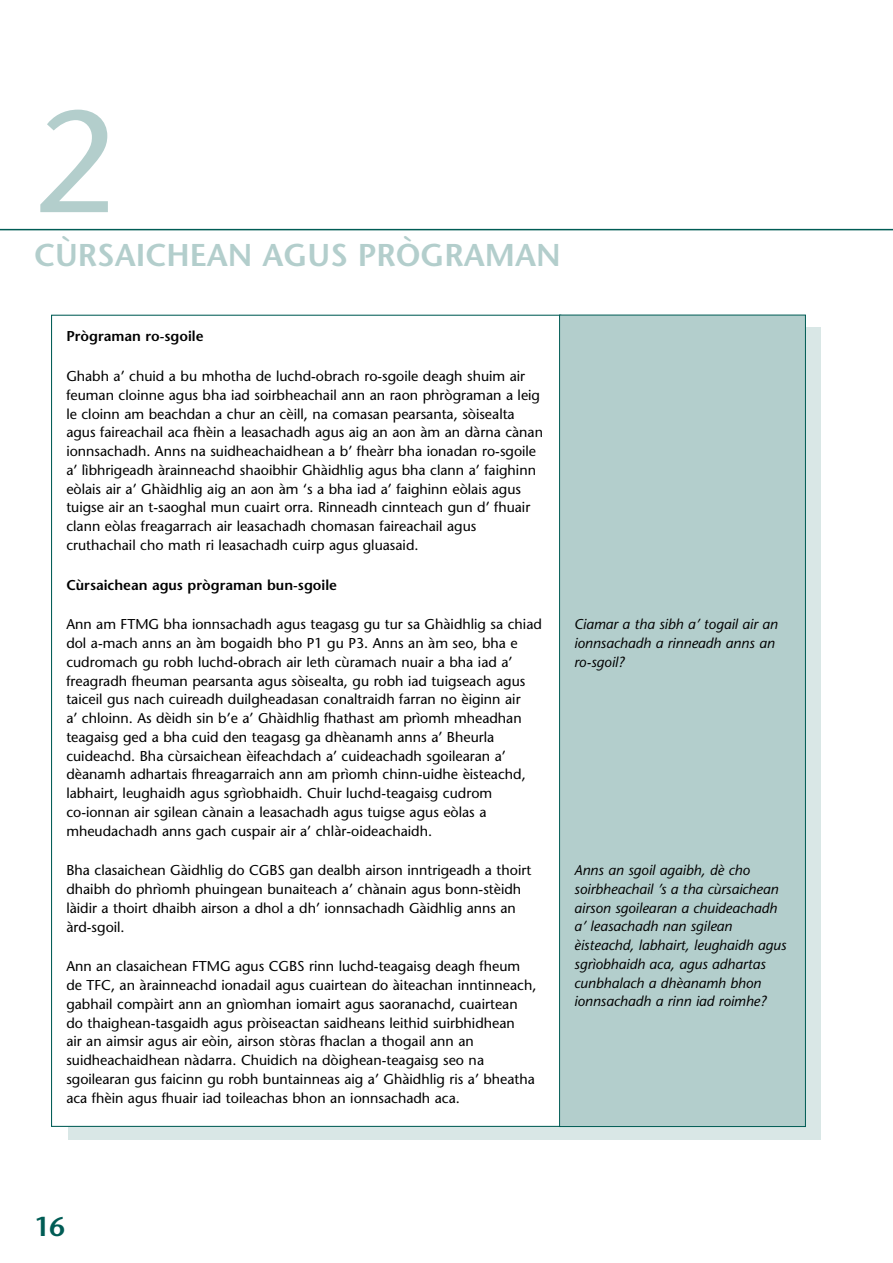
<style>
.page{position:relative;width:893px;height:1263px;background:#fff}
.page>*{position:absolute;margin:0;border:0;box-sizing:border-box;transform-origin:0 0}
.t1{font:144px "Stone Sans";color:#b3cecc}
.t2{font:600 31.5px "Stone Sans";color:#b3cecc}
.t3{font:600 27px "Stone Sans";color:#005c55}
.t4{font:14.25px/18.8px "Stone Sans";color:#000}
.t5{font:italic 14.25px/18.8px "Stone Sans";color:#000}
.t6{font:600 14.25px "Stone Sans";color:#000}
</style>
<div class="page">
<div style="left:68px;top:327px;width:753px;height:813px;background:#d9e7e6"></div>
<hr style="left:0;top:229px;width:893px;height:1px;background:#005c55">
<div style="left:52px;top:315px;width:509px;height:811px;background:#fff"></div>
<div style="left:560px;top:315px;width:245px;height:811px;background:#b3cecc"></div>
<div style="left:559px;top:315px;width:247px;height:812px;border:1px solid #005c55"></div>
<h1 class="t1" style="left:34px;top:106px;width:84px">2</h1>
<h2 class="t2" style="left:34px;top:242px;width:528px">CÙRSAICHEAN AGUS PRÒGRAMAN</h2>
<p class="t6" style="left:66px;top:331px;width:139px">Prògraman ro-sgoile</p>
<p class="t4" style="left:66px;top:368px;width:478px">Ghabh a’ chuid a bu mhotha de luchd-obrach ro-sgoile deagh shuim air feuman cloinne agus bha iad soirbheachail ann an raon phrògraman a leig le cloinn am beachdan a chur an cèill, na comasan pearsanta, sòisealta agus faireachail aca fhèin a leasachadh agus aig an aon àm an dàrna cànan ionnsachadh. Anns na suidheachaidhean a b’ fheàrr bha ionadan ro-sgoile a’ lìbhrigeadh àrainneachd shaoibhir Ghàidhlig agus bha clann a’ faighinn eòlais air a’ Ghàidhlig aig an aon àm ‘s a bha iad a’ faighinn eòlais agus tuigse air an t-saoghal mun cuairt orra. Rinneadh cinnteach gun d’ fhuair clann eòlas freagarrach air leasachadh chomasan faireachail agus cruthachail cho math ri leasachadh cuirp agus gluasaid.</p>
<p class="t6" style="left:66px;top:579px;width:272px">Cùrsaichean agus prògraman bun-sgoile</p>
<p class="t4" style="left:66px;top:616px;width:477px">Ann am FTMG bha ionnsachadh agus teagasg gu tur sa Ghàidhlig sa chiad dol a-mach anns an àm bogaidh bho P1 gu P3. Anns an àm seo, bha e cudromach gu robh luchd-obrach air leth cùramach nuair a bha iad a’ freagradh fheuman pearsanta agus sòisealta, gu robh iad tuigseach agus taiceil gus nach cuireadh duilgheadasan conaltraidh farran no èiginn air<br>a’ chloinn. As dèidh sin b’e a’ Ghàidhlig fhathast am prìomh mheadhan teagaisg ged a bha cuid den teagasg ga dhèanamh anns a’ Bheurla cuideachd. Bha cùrsaichean èifeachdach a’ cuideachadh sgoilearan a’ dèanamh adhartais fhreagarraich ann am prìomh chinn-uidhe èisteachd, labhairt, leughaidh agus sgrìobhaidh. Chuir luchd-teagaisg cudrom co-ionnan air sgilean cànain a leasachadh agus tuigse agus eòlas a mheudachadh anns gach cuspair air a’ chlàr-oideachaidh.</p>
<p class="t4" style="left:66px;top:862px;width:466px">Bha clasaichean Gàidhlig do CGBS gan dealbh airson inntrigeadh a thoirt dhaibh do phrìomh phuingean bunaiteach a’ chànain agus bonn-stèidh làidir a thoirt dhaibh airson a dhol a dh’ ionnsachadh Gàidhlig anns an àrd-sgoil.</p>
<p class="t4" style="left:66px;top:958px;width:472px">Ann an clasaichean FTMG agus CGBS rinn luchd-teagaisg deagh fheum de TFC, an àrainneachd ionadail agus cuairtean do àiteachan inntinneach, gabhail compàirt ann an gnìomhan iomairt agus saoranachd, cuairtean do thaighean-tasgaidh agus pròiseactan saidheans leithid suirbhidhean<br>air an aimsir agus air eòin, airson stòras fhaclan a thogail ann an suidheachaidhean nàdarra. Chuidich na dòighean-teagaisg seo na sgoilearan gus faicinn gu robh buntainneas aig a’ Ghàidhlig ris a’ bheatha aca fhèin agus fhuair iad toileachas bhon an ionnsachadh aca.</p>
<p class="t5" style="left:574px;top:616px;width:205px">Ciamar a tha sibh a’ togail air an ionnsachadh a rinneadh anns an ro-sgoil?</p>
<p class="t5" style="left:574px;top:862px;width:214px">Anns an sgoil agaibh, dè cho soirbheachail ’s a tha cùrsaichean airson sgoilearan a chuideachadh a’ leasachadh nan sgilean èisteachd, labhairt, leughaidh agus sgrìobhaidh aca, agus adhartas cunbhalach a dhèanamh bhon ionnsachadh a rinn iad roimhe?</p>
<h3 class="t3" style="left:34px;top:1216px;width:32px">16</h3>
</div>
